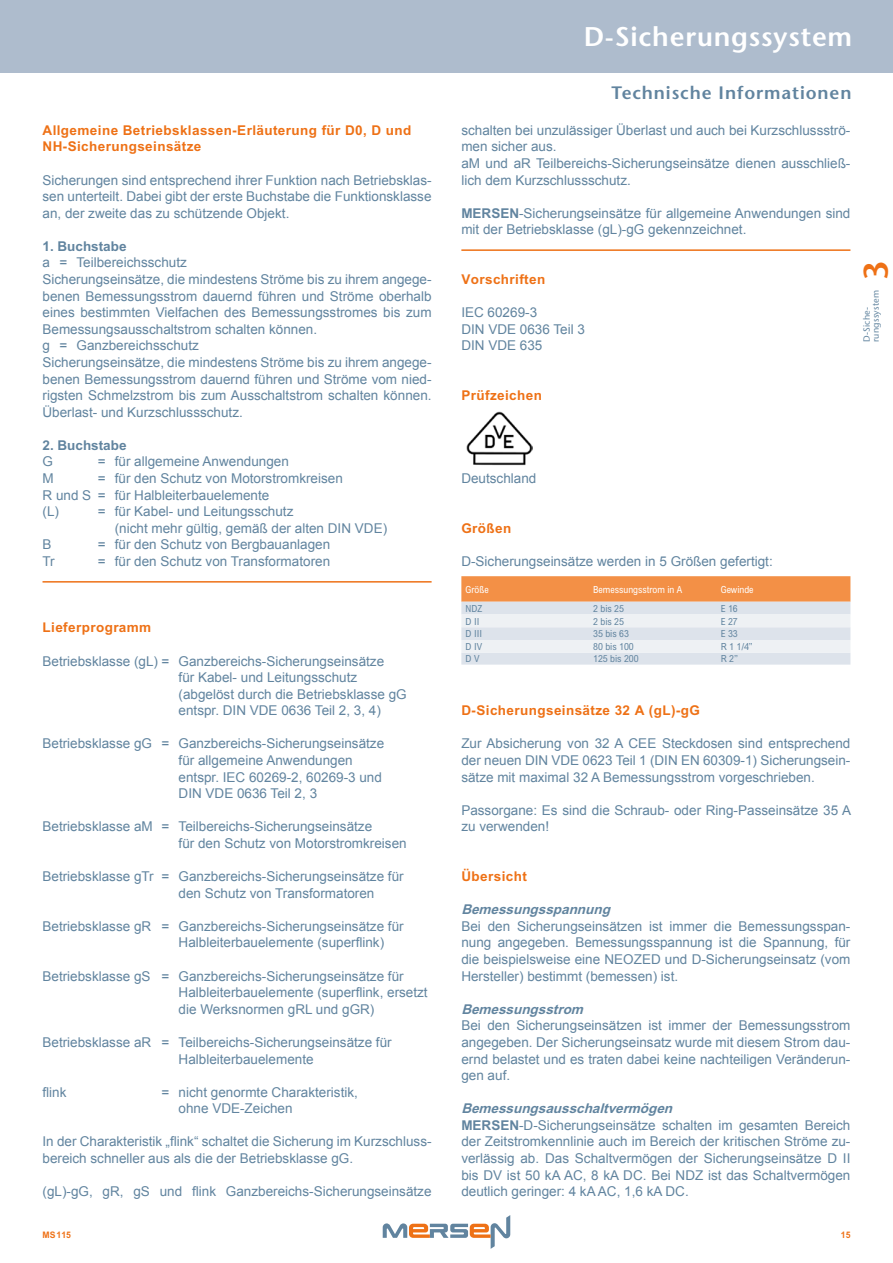
<style>
.page{position:relative;width:893px;height:1263px;background:#fff}
.page>*{position:absolute;margin:0;border:0;box-sizing:border-box;transform-origin:0 0}
.t1{font:600 34.05px "Stone Sans";color:#ee7116}
.t2{font:600 27px "Stone Sans";letter-spacing:.03em;color:#fff}
.t3{font:600 18px "Stone Sans";letter-spacing:.05em;color:#61849f}
.t4{font:13.5px/16.6px "Arial";color:#61849f}
.t5{font:700 13.5px/16.6px "M Arial";letter-spacing:.03em;color:#ee7116}
.t6{font:italic 700 13.5px "M Arial";color:#61849f}
.t7{font:700 13.5px "M Arial";color:#61849f}
.t8{font:condensed 9.75px "Arial";color:#61849f}
.t9{font:condensed 9.75px "Arial";color:#fff}
.t10{font:9px/9px "Stone Sans";letter-spacing:.02em;color:#61849f}
.t11{font:700 9px "M Arial";color:#ee7116;scale:.96 1}
</style>
<div class="page">
<svg style="left:383px;top:1215px;width:127px;height:34px"></svg>
<div style="left:0;top:0;width:893px;height:72px;background:#aebccd"></div>
<hr style="left:43px;top:581px;width:389px;height:2px;background:#ee7116">
<hr style="left:461px;top:249px;width:389px;height:2px;background:#ee7116">
<img style="left:466px;top:411px;width:67px;height:55px">
<svg style="left:461px;top:576px;width:389px;height:89px;background:#e8cfbe"></svg>
<p class="t5" style="left:43px;top:122px;width:370px">Allgemeine Betriebsklassen-Erläuterung für D0, D und<br>NH-Sicherungseinsätze</p>
<p class="t4" style="left:43px;top:172px;width:391px;text-align:justify">Sicherungen sind entsprechend ihrer Funktion nach Betriebsklas&shy;sen unterteilt. Dabei gibt der erste Buchstabe die Funktionsklasse an, der zweite das zu schützende Objekt.</p>
<p class="t7" style="left:43px;top:238px;width:86px">1. Buchstabe</p>
<p class="t4" style="left:43px;top:255px;width:391px">a = Teilbereichsschutz<br>Sicherungseinsätze, die mindestens Ströme bis zu ihrem angege&shy;benen Bemessungsstrom dauernd führen und Ströme oberhalb eines bestimmten Vielfachen des Bemessungsstromes bis zum Bemessungsausschaltstrom schalten können.<br>g = Ganzbereichsschutz<br>Sicherungseinsätze, die mindestens Ströme bis zu ihrem angege&shy;benen Bemessungsstrom dauernd führen und Ströme vom nied&shy;rigsten Schmelzstrom bis zum Ausschaltstrom schalten können.<br>Überlast- und Kurzschlussschutz.</p>
<p class="t7" style="left:43px;top:437px;width:86px">2. Buchstabe</p>
<p class="t4" style="left:43px;top:453px;width:12px">G</p>
<p class="t4" style="left:98px;top:453px;width:193px">= für allgemeine Anwendungen</p>
<p class="t4" style="left:43px;top:470px;width:13px">M</p>
<p class="t4" style="left:43px;top:470px;width:302px;text-indent:55px">= für den Schutz von Motorstromkreisen<br>R und S = für Halbleiterbauelemente<br>(L)</p>
<p class="t4" style="left:115px;top:503px;width:274px;text-indent:-17px">= für Kabel- und Leitungsschutz<br>(nicht mehr gültig, gemäß der alten DIN VDE)</p>
<p class="t4" style="left:43px;top:536px;width:11px">B</p>
<p class="t4" style="left:98px;top:536px;width:234px">= für den Schutz von Bergbauanlagen</p>
<p class="t4" style="left:43px;top:553px;width:14px">Tr</p>
<p class="t4" style="left:98px;top:553px;width:234px">= für den Schutz von Transformatoren</p>
<p class="t5" style="left:43px;top:619px;width:110px">Lieferprogramm</p>
<p class="t4" style="left:179px;top:653px;width:230px;text-indent:-136px">Betriebsklasse (gL) = Ganzbereichs-Sicherungseinsätze<br>für Kabel- und Leitungsschutz (abgelöst durch die Betriebsklasse gG entspr. DIN VDE 0636 Teil 2, 3, 4)</p>
<p class="t4" style="left:179px;top:735px;width:207px;text-indent:-136px">Betriebsklasse gG = Ganzbereichs-Sicherungseinsätze für allgemeine Anwendungen entspr. IEC 60269-2, 60269-3 und DIN VDE 0636 Teil 2, 3</p>
<p class="t4" style="left:179px;top:818px;width:230px;text-indent:-136px">Betriebsklasse aM = Teilbereichs-Sicherungseinsätze<br>für den Schutz von Motorstromkreisen</p>
<p class="t4" style="left:179px;top:868px;width:227px;text-indent:-136px">Betriebsklasse gTr = Ganzbereichs-Sicherungseinsätze für den Schutz von Transformatoren</p>
<p class="t4" style="left:179px;top:918px;width:227px;text-indent:-136px">Betriebsklasse gR = Ganzbereichs-Sicherungseinsätze für<br>Halbleiterbauelemente (superflink)</p>
<p class="t4" style="left:179px;top:968px;width:251px;text-indent:-136px">Betriebsklasse gS = Ganzbereichs-Sicherungseinsätze für<br>Halbleiterbauelemente (superflink, ersetzt die Werksnormen gRL und gGR)</p>
<p class="t4" style="left:179px;top:1034px;width:215px;text-indent:-136px">Betriebsklasse aR = Teilbereichs-Sicherungseinsätze für<br>Halbleiterbauelemente</p>
<p class="t4" style="left:43px;top:1084px;width:26px">flink</p>
<p class="t4" style="left:179px;top:1084px;width:181px;text-indent:-17px">= nicht genormte Charakteristik, ohne VDE-Zeichen</p>
<p class="t4" style="left:43px;top:1133px;width:391px">In der Charakteristik „flink“ schaltet die Sicherung im Kurzschluss&shy;bereich schneller aus als die der Betriebsklasse gG.</p>
<p class="t4" style="left:43px;top:1183px;width:391px">(gL)-gG, gR, gS und flink Ganzbereichs-Sicherungseinsätze</p>
<p class="t11" style="left:43px;top:1229px;width:31px">MS115</p>
<h2 class="t2" style="left:584px;top:20px;width:270px">D-Sicherungssystem</h2>
<h3 class="t3" style="left:611px;top:81px;width:242px">Technische Informationen</h3>
<p class="t4" style="left:461px;top:122px;width:391px">schalten bei unzulässiger Überlast und auch bei Kurzschlussströ&shy;men sicher aus.<br>aM und aR Teilbereichs-Sicherungseinsätze dienen ausschließ&shy;lich dem Kurzschlussschutz.</p>
<p class="t7" style="left:461px;top:205px;width:40px">Mersen</p>
<p class="t4" style="left:461px;top:205px;width:391px;text-indent:58px">-Sicherungseinsätze für allgemeine Anwendungen sind mit der Betriebsklasse (gL)-gG gekennzeichnet.</p>
<p class="t5" style="left:461px;top:271px;width:85px">Vorschriften</p>
<p class="t4" style="left:461px;top:304px;width:125px">IEC 60269-3<br>DIN VDE 0636 Teil 3<br>DIN VDE 635</p>
<p class="t5" style="left:461px;top:387px;width:82px">Prüfzeichen</p>
<h1 class="t1" style="left:855px;top:279px;width:21px;rotate:-90deg">3</h1>
<p class="t10" style="left:862px;top:342px;width:53px;rotate:-90deg">D-Siche&shy;rungssystem</p>
<p class="t4" style="left:461px;top:470px;width:77px">Deutschland</p>
<p class="t5" style="left:461px;top:520px;width:52px">Größen</p>
<p class="t4" style="left:461px;top:553px;width:313px">D-Sicherungseinsätze werden in 5 Größen gefertigt:</p>
<p class="t9" style="left:466px;top:583px;width:25px">Größe</p>
<p class="t9" style="left:593px;top:583px;width:91px">Bemessungsstrom in A</p>
<p class="t9" style="left:721px;top:583px;width:34px">Gewinde</p>
<p class="t8" style="left:466px;top:602px;width:18px">NDZ</p>
<p class="t8" style="left:593px;top:602px;width:32px">2 bis 25</p>
<p class="t8" style="left:721px;top:602px;width:19px">E 16</p>
<p class="t8" style="left:466px;top:615px;width:15px">D II</p>
<p class="t8" style="left:593px;top:615px;width:32px">2 bis 25</p>
<p class="t8" style="left:721px;top:615px;width:19px">E 27</p>
<p class="t8" style="left:466px;top:628px;width:18px">D III</p>
<p class="t8" style="left:593px;top:628px;width:37px">35 bis 63</p>
<p class="t8" style="left:721px;top:628px;width:19px">E 33</p>
<p class="t8" style="left:466px;top:641px;width:18px">D IV</p>
<p class="t8" style="left:593px;top:641px;width:42px">80 bis 100</p>
<p class="t8" style="left:721px;top:641px;width:33px">R 1 1/4”</p>
<p class="t8" style="left:466px;top:653px;width:15px">D V</p>
<p class="t8" style="left:593px;top:653px;width:47px">125 bis 200</p>
<p class="t8" style="left:721px;top:653px;width:19px">R 2”</p>
<p class="t5" style="left:461px;top:702px;width:240px">D-Sicherungseinsätze 32 A (gL)-gG</p>
<p class="t4" style="left:461px;top:735px;width:391px;text-align:justify">Zur Absicherung von 32 A CEE Steckdosen sind entsprechend der neuen DIN VDE 0623 Teil 1 (DIN EN 60309-1) Sicherungsein&shy;sätze mit maximal 32 A Bemessungsstrom vorgeschrieben.</p>
<p class="t4" style="left:461px;top:802px;width:391px">Passorgane: Es sind die Schraub- oder Ring-Passeinsätze 35 A zu verwenden!</p>
<p class="t5" style="left:461px;top:868px;width:67px">Übersicht</p>
<p class="t6" style="left:461px;top:902px;width:154px">Bemessungsspannung</p>
<p class="t4" style="left:461px;top:918px;width:391px;text-align:justify">Bei den Sicherungseinsätzen ist immer die Bemessungsspan&shy;nung angegeben. Bemessungsspannung ist die Spannung, für die beispielsweise eine NEOZED und D-Sicherungseinsatz (vom Hersteller) bestimmt (bemessen) ist.</p>
<p class="t6" style="left:461px;top:1001px;width:127px">Bemessungsstrom</p>
<p class="t4" style="left:461px;top:1017px;width:391px;text-align:justify">Bei den Sicherungseinsätzen ist immer der Bemessungsstrom angegeben. Der Sicherungseinsatz wurde mit diesem Strom dau&shy;ernd belastet und es traten dabei keine nachteiligen Veränderun&shy;gen auf.</p>
<p class="t6" style="left:461px;top:1101px;width:216px">Bemessungsausschaltvermögen</p>
<p class="t7" style="left:461px;top:1117px;width:40px">Mersen</p>
<p class="t4" style="left:461px;top:1117px;width:391px;text-align:justify;text-indent:58px">-D-Sicherungseinsätze schalten im gesamten Bereich der Zeitstromkennlinie auch im Bereich der kritischen Ströme zu&shy;verlässig ab. Das Schaltvermögen der Sicherungseinsätze D II bis DV ist 50 kA AC, 8 kA DC. Bei NDZ ist das Schaltvermögen deutlich geringer: 4 kA AC, 1,6 kA DC.</p>
<p class="t11" style="left:841px;top:1229px;width:12px">15</p>
</div>
